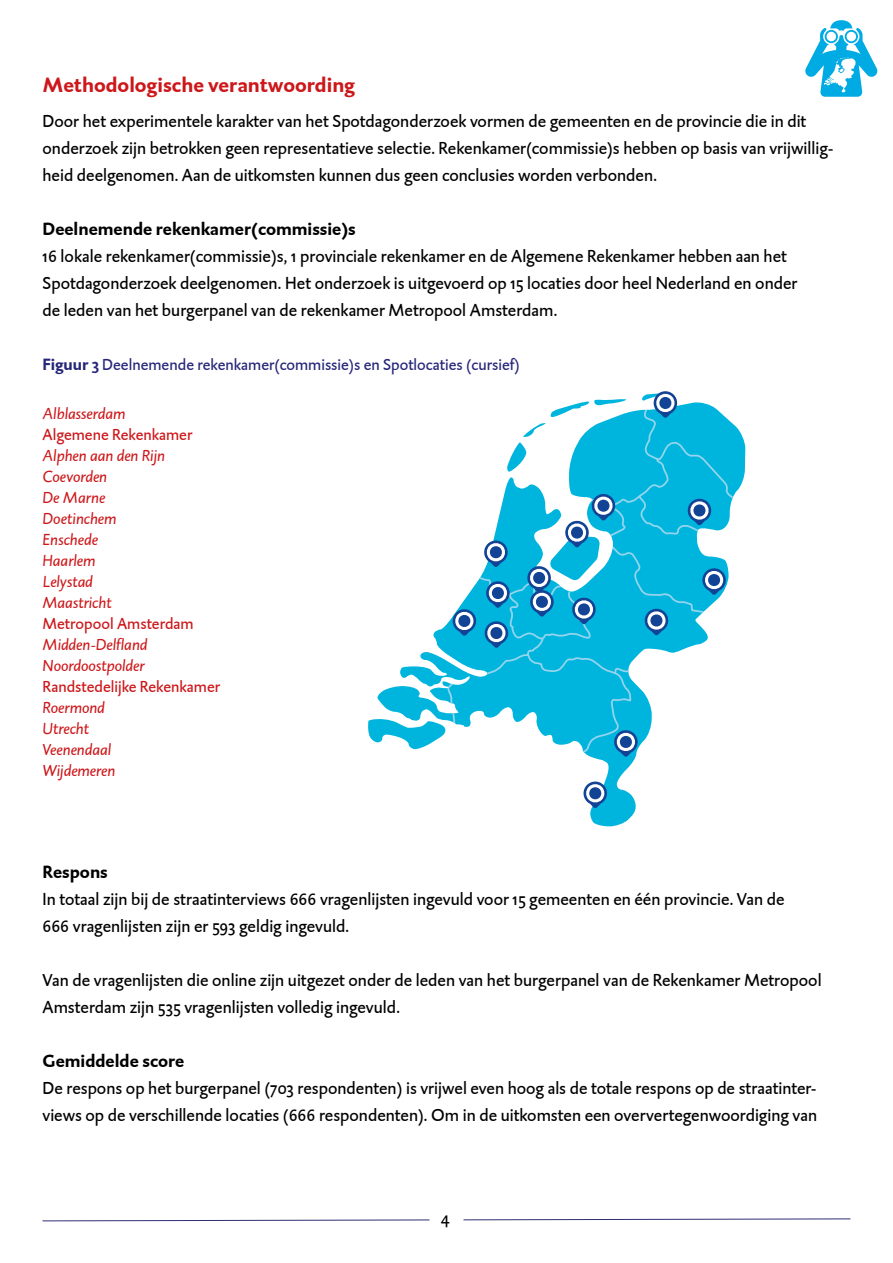
<style>
.page{position:relative;width:893px;height:1263px;background:#fff}
.page>*{position:absolute;margin:0;border:0;box-sizing:border-box;transform-origin:0 0}
._6_Kop_2{font:700 21px "DTL Caspari ST";color:#cd171a}
._0_Platte_tekst{font:18px/27px "DTL Caspari ST";color:#000}
._0_Platte_tekst-2{font:700 18px "DTL Caspari ST";color:#000}
._1_Bold{font:700 18px "DTL Caspari ST";color:#000}
._11_Tabel{font:italic 16.5px "DTL Caspari ST";letter-spacing:-.005em;color:#cd171a}
._8_Kop_4__Kop3_zonde{font:16.5px "DTL Caspari ST";color:#25257a}
._11_Tabel-2{font:16.5px "DTL Caspari ST";color:#cd171a}
.s1{font-weight:700}
</style>
<div class="page">
<svg style="left:368px;top:719px;width:8px;height:23px"></svg>
<svg style="left:376px;top:402px;width:369px;height:424px"></svg>
<svg style="left:551px;top:399px;width:76px;height:9px"></svg>
<svg style="left:446px;top:408px;width:247px;height:278px"></svg>
<svg style="left:642px;top:391px;width:36px;height:27px"></svg>
<svg style="left:687px;top:498px;width:25px;height:27px"></svg>
<svg style="left:701px;top:567px;width:26px;height:28px"></svg>
<svg style="left:483px;top:539px;width:26px;height:28px"></svg>
<svg style="left:485px;top:580px;width:26px;height:28px"></svg>
<svg style="left:451px;top:608px;width:26px;height:28px"></svg>
<svg style="left:483px;top:620px;width:26px;height:28px"></svg>
<svg style="left:526px;top:493px;width:90px;height:131px"></svg>
<svg style="left:644px;top:608px;width:25px;height:27px"></svg>
<svg style="left:613px;top:729px;width:26px;height:28px"></svg>
<svg style="left:582px;top:780px;width:26px;height:28px"></svg>
<svg style="left:42px;top:1219px;width:388px;height:2px"></svg>
<svg style="left:463px;top:1218px;width:388px;height:2px"></svg>
<svg style="left:805px;top:20px;width:72px;height:77px"></svg>
<h2 class="_6_Kop_2" style="left:43px;top:71px;width:314px">Methodologische verantwoording</h2>
<p class="_0_Platte_tekst" style="left:43px;top:108px;width:792px">Door het experimentele karakter van het Spotdagonderzoek vormen de gemeenten en de provincie die in dit onderzoek zijn betrokken geen representatieve selectie. Rekenkamer(commissie)s hebben op basis van vrijwillig&shy;heid deelgenomen. Aan de uitkomsten kunnen dus geen conclusies worden verbonden.</p>
<p class="_0_Platte_tekst-2" style="left:43px;top:217px;width:315px">Deelnemende rekenkamer(commissie)s</p>
<p class="_0_Platte_tekst" style="left:43px;top:243px;width:756px">16 lokale rekenkamer(commissie)s, 1 provinciale rekenkamer en de Algemene Rekenkamer hebben aan het<br>Spotdagonderzoek deelgenomen. Het onderzoek is uitgevoerd op 15 locaties door heel Nederland en onder de leden van het burgerpanel van de rekenkamer Metropool Amsterdam.</p>
<p class="_8_Kop_4__Kop3_zonde" style="left:43px;top:355px;width:479px"><span class="s1">Figuur 3</span> Deelnemende rekenkamer(commissie)s en Spotlocaties (cursief)</p>
<p class="_11_Tabel" style="left:43px;top:403px;width:85px">Alblasserdam</p>
<p class="_11_Tabel-2" style="left:43px;top:424px;width:151px">Algemene Rekenkamer</p>
<p class="_11_Tabel" style="left:43px;top:445px;width:124px">Alphen aan den Rijn</p>
<p class="_11_Tabel" style="left:43px;top:466px;width:66px">Coevorden</p>
<p class="_11_Tabel" style="left:43px;top:487px;width:64px">De Marne</p>
<p class="_11_Tabel" style="left:43px;top:508px;width:76px">Doetinchem</p>
<p class="_11_Tabel" style="left:43px;top:529px;width:57px">Enschede</p>
<p class="_11_Tabel" style="left:43px;top:550px;width:55px">Haarlem</p>
<p class="_11_Tabel" style="left:43px;top:571px;width:52px">Lelystad</p>
<p class="_11_Tabel" style="left:43px;top:592px;width:71px">Maastricht</p>
<p class="_11_Tabel-2" style="left:43px;top:613px;width:153px">Metropool Amsterdam</p>
<p class="_11_Tabel" style="left:43px;top:634px;width:107px">Midden-Delfland</p>
<p class="_11_Tabel" style="left:43px;top:655px;width:104px">Noordoostpolder</p>
<p class="_11_Tabel-2" style="left:43px;top:676px;width:179px">Randstedelijke Rekenkamer</p>
<p class="_11_Tabel" style="left:43px;top:697px;width:64px">Roermond</p>
<p class="_11_Tabel" style="left:43px;top:718px;width:48px">Utrecht</p>
<p class="_11_Tabel" style="left:43px;top:739px;width:70px">Veenendaal</p>
<p class="_11_Tabel" style="left:43px;top:760px;width:74px">Wijdemeren</p>
<p class="_1_Bold" style="left:43px;top:859px;width:67px">Respons</p>
<p class="_0_Platte_tekst" style="left:43px;top:885px;width:744px">In totaal zijn bij de straatinterviews 666 vragenlijsten ingevuld voor 15 gemeenten en één provincie. Van de<br>666 vragenlijsten zijn er 593 geldig ingevuld.</p>
<p class="_0_Platte_tekst" style="left:43px;top:966px;width:781px">Van de vragenlijsten die online zijn uitgezet onder de leden van het burgerpanel van de Rekenkamer Metropool<br>Amsterdam zijn 535 vragenlijsten volledig ingevuld.</p>
<p class="_1_Bold" style="left:43px;top:1048px;width:143px">Gemiddelde score</p>
<p class="_0_Platte_tekst" style="left:43px;top:1074px;width:776px">De respons op het burgerpanel (703 respondenten) is vrijwel even hoog als de totale respons op de straatinter&shy;views op de verschillende locaties (666 respondenten). Om in de uitkomsten een oververtegenwoordiging van</p>
<p class="_0_Platte_tekst" style="left:441px;top:1205px;width:11px">4</p>
</div>
